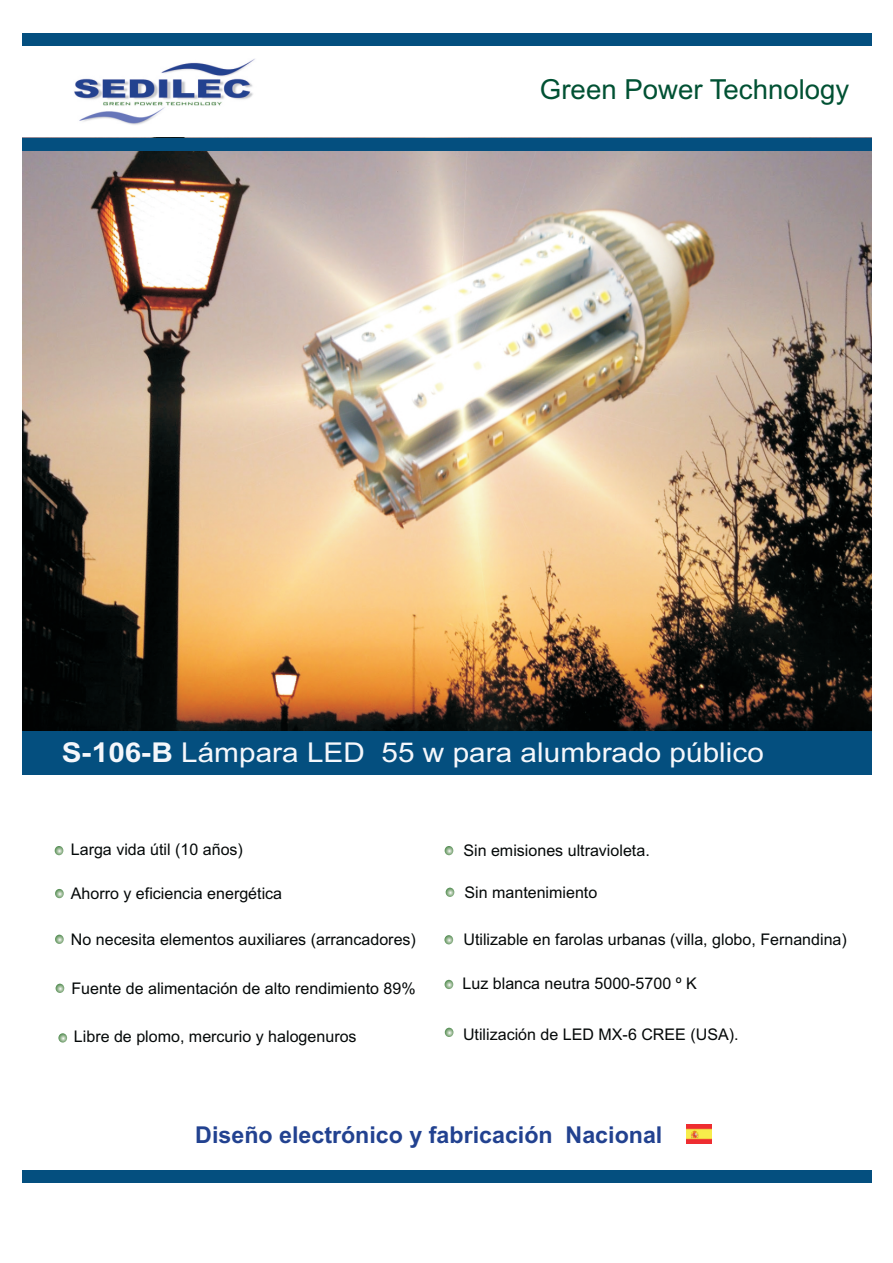
<style>
.page{position:relative;width:893px;height:1263px;background:#fff}
.page>*{position:absolute;margin:0;border:0;box-sizing:border-box;transform-origin:0 0}
.t1{font:27.6px "Arial";color:#005133}
.t2{font:27.3px "Arial Narrow";color:#f5f7fb;scale:1.33 1}
.t3{font:700 23.25px "Arial";color:#224290}
.t4{font:16.05px "Arial";color:#040808}
.s1{font-weight:700}
</style>
<div class="page">
<img style="left:22px;top:150px;width:850px;height:581px">
<img style="left:74px;top:59px;width:181px;height:66px">
<div style="left:22px;top:731px;width:850px;height:43px;background:#044f7f"></div>
<div style="left:22px;top:33px;width:850px;height:13px;background:#044f7f"></div>
<div style="left:22px;top:1170px;width:850px;height:12px;background:#044f7f"></div>
<div style="left:22px;top:138px;width:850px;height:12px;background:#044f7f"></div>
<svg style="left:55px;top:846px;width:8px;height:9px"></svg>
<svg style="left:445px;top:1028px;width:8px;height:9px"></svg>
<svg style="left:55px;top:935px;width:9px;height:9px"></svg>
<svg style="left:56px;top:984px;width:8px;height:9px"></svg>
<svg style="left:55px;top:889px;width:9px;height:9px"></svg>
<svg style="left:444px;top:935px;width:9px;height:9px"></svg>
<svg style="left:445px;top:980px;width:8px;height:9px"></svg>
<svg style="left:58px;top:1033px;width:9px;height:9px"></svg>
<svg style="left:446px;top:888px;width:8px;height:9px"></svg>
<svg style="left:445px;top:846px;width:8px;height:9px"></svg>
<img style="left:687px;top:1124px;width:25px;height:19px">
<h1 class="t1" style="left:540px;top:79px;width:311px">Green Power Technology</h1>
<h2 class="t2" style="left:62px;top:742px;width:529px"><span class="s1">S-106-B</span> Lámpara LED 55 w para alumbrado público</h2>
<p class="t4" style="left:71px;top:843px;width:174px">Larga vida útil (10 años)</p>
<p class="t4" style="left:71px;top:887px;width:213px">Ahorro y eficiencia energética</p>
<p class="t4" style="left:71px;top:933px;width:347px">No necesita elementos auxiliares (arrancadores)</p>
<p class="t4" style="left:71px;top:982px;width:346px">Fuente de alimentación de alto rendimiento 89%</p>
<p class="t4" style="left:74px;top:1031px;width:284px">Libre de plomo, mercurio y halogenuros</p>
<p class="t4" style="left:463px;top:844px;width:188px">Sin emisiones ultravioleta.</p>
<p class="t4" style="left:464px;top:886px;width:134px">Sin mantenimiento</p>
<p class="t4" style="left:463px;top:934px;width:385px">Utilizable en farolas urbanas (villa, globo, Fernandina)</p>
<p class="t4" style="left:462px;top:978px;width:236px">Luz blanca neutra 5000-5700 º K</p>
<p class="t4" style="left:463px;top:1029px;width:277px">Utilización de LED MX-6 CREE (USA).</p>
<h3 class="t3" style="left:195px;top:1126px;width:469px">Diseño electrónico y fabricación Nacional</h3>
</div>
